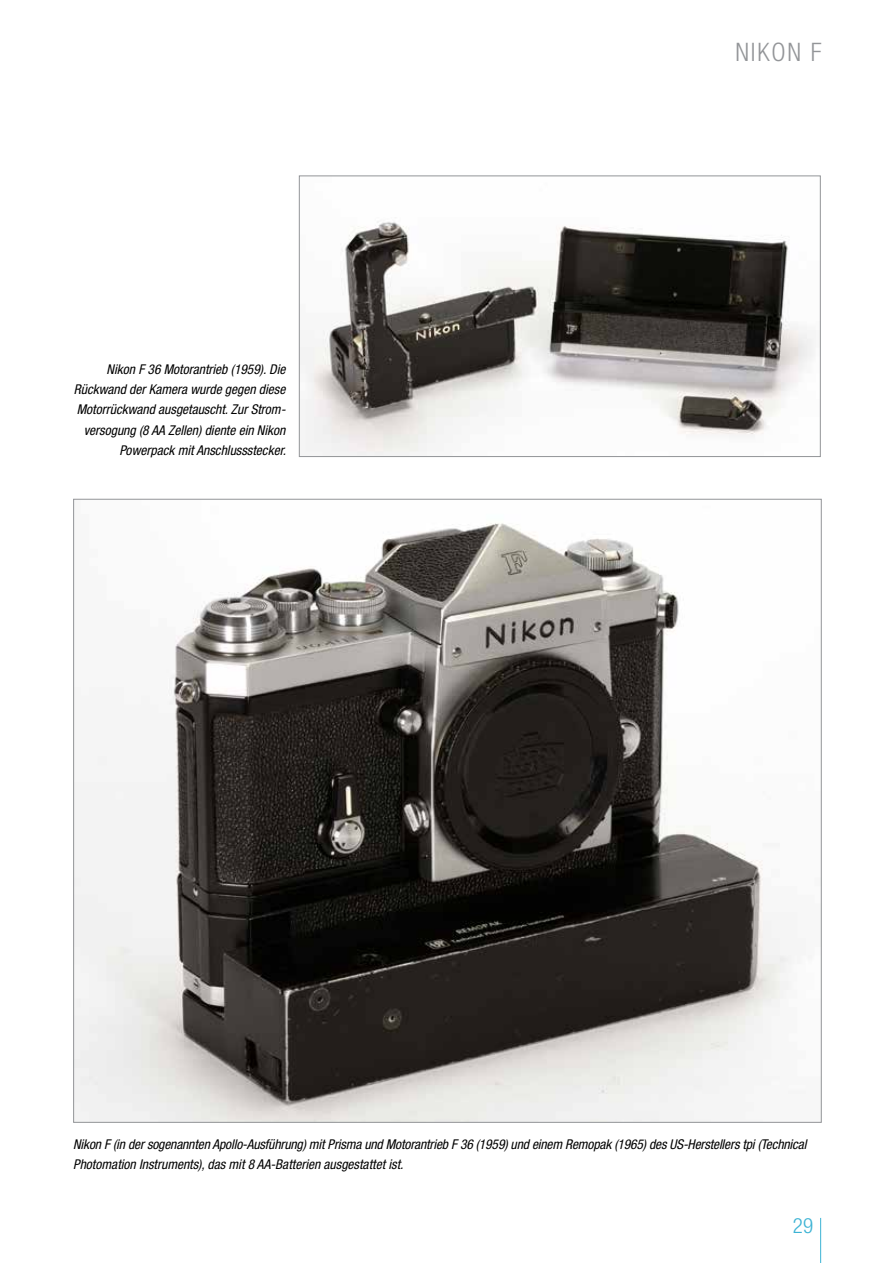
<style>
.page{position:relative;width:893px;height:1263px;background:#fff}
.page>*{position:absolute;margin:0;border:0;box-sizing:border-box;transform-origin:0 0}
.t1{font:300 condensed 25.5px "Helvetica Neue";letter-spacing:.07em;color:#939598}
.t2{font:300 condensed 21px "Helvetica Neue";color:#3cb3d4}
.t3{font:italic condensed 13.5px/20.2px "Helvetica Neue";color:#000;text-align:right}
</style>
<div class="page">
<hr style="left:820px;top:1218px;width:1px;height:45px;background:#3cb3d4">
<img style="left:301px;top:221px;width:513px;height:234px">
<div style="left:299px;top:176px;width:522px;height:281px;border:1px solid #939598"></div>
<img style="left:75px;top:523px;width:717px;height:598px">
<p class="t3" style="left:74px;top:359px;width:214px">Nikon F 36 Motorantrieb (1959). Die Rückwand der Kamera wurde gegen diese Motorrückwand ausgetauscht. Zur Strom&shy;versogung (8 AA Zellen) diente ein Nikon Powerpack mit Anschlussstecker.</p>
<h1 class="t1" style="left:735px;top:37px;width:88px">NIKON F</h1>
<p class="t3" style="left:73px;top:1134px;width:735px;text-align:left">Nikon F (in der sogenannten Apollo-Ausführung) mit Prisma und Motorantrieb F 36 (1959) und einem Remopak (1965) des US-Herstellers tpi (Technical<br>Photomation Instruments), das mit 8 AA-Batterien ausgestattet ist.</p>
<h2 class="t2" style="left:793px;top:1213px;width:22px">29</h2>
</div>
